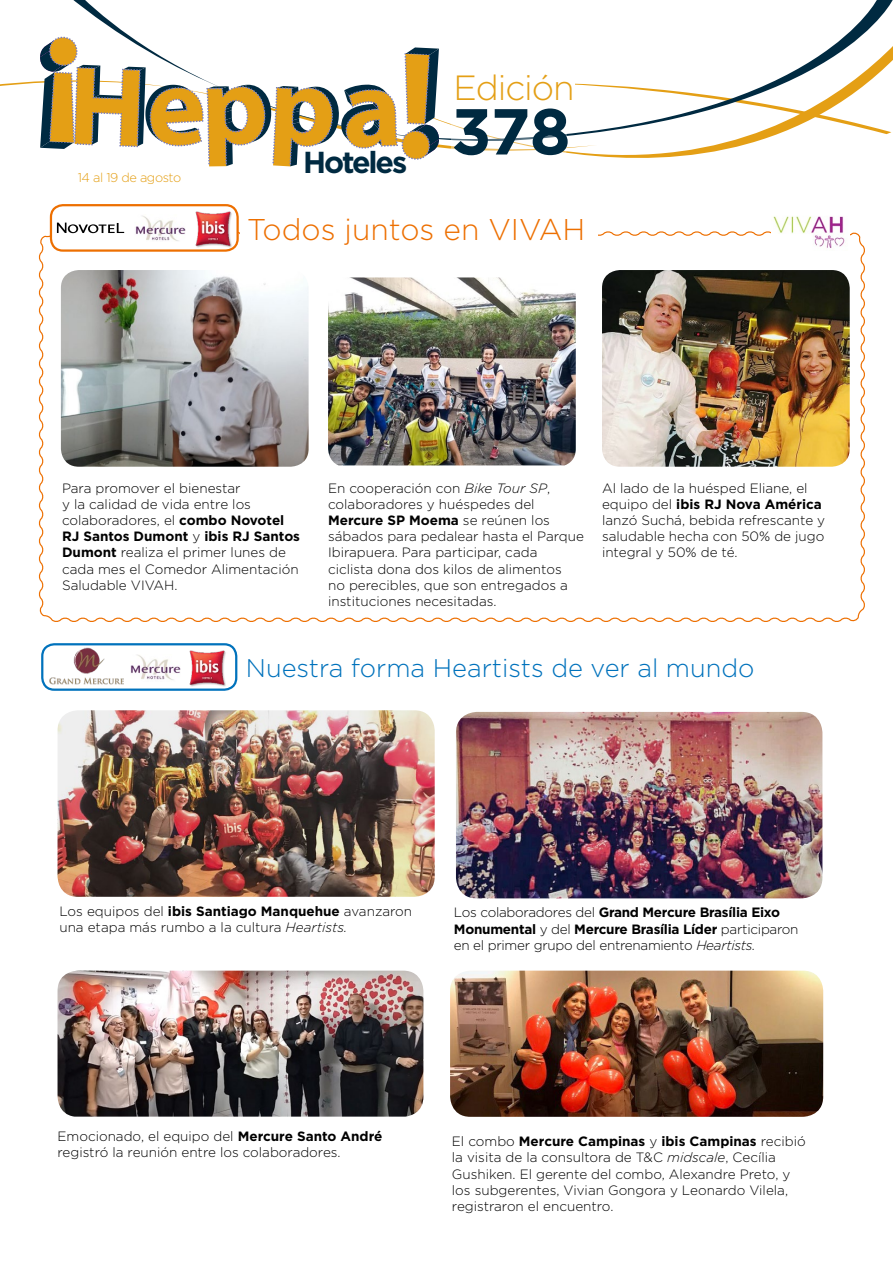
<style>
.page{position:relative;width:893px;height:1263px;background:#fff}
.page>*{position:absolute;margin:0;border:0;box-sizing:border-box;transform-origin:0 0}
.t1{font:700 64.8px "Gotham";color:#002a41}
.t2{font:300 34.95px "Gotham";letter-spacing:-.03em;color:#e49f15}
.t3{font:700 30.3px "Gotham";letter-spacing:-.07em;color:#002a41}
.t4{font:300 30px "Gotham";color:#ed6f00}
.t5{font:300 25.5px "Gotham";color:#0072bc}
.t6{font:300 13.5px/16.2px "Gotham";color:#000}
.t7{font:300 13.5px/16.2px "Gotham";letter-spacing:-.02em;color:#000}
.t8{font:300 12.75px "Gotham";letter-spacing:-.03em;color:#e49f15}
.s1{font-weight:700}
.s2{font-style:italic}
</style>
<div class="page">
<svg style="left:38px;top:230px;width:827px;height:392px"></svg>
<div style="left:51px;top:205px;width:187px;height:46px;background:#fff;border-radius:12px"></div>
<div style="left:50px;top:204px;width:189px;height:48px;border:2px solid #ed6f00;border-radius:12px"></div>
<div style="left:241px;top:216px;width:357px;height:31px;background:#fff"></div>
<div style="left:41px;top:643px;width:196px;height:48px;border:2px solid #0072bc;border-radius:12px"></div>
<img style="left:195px;top:211px;width:38px;height:37px">
<svg style="left:57px;top:223px;width:67px;height:10px"></svg>
<img style="left:135px;top:215px;width:51px;height:26px">
<img style="left:61px;top:270px;width:248px;height:197px">
<img style="left:328px;top:277px;width:248px;height:188px">
<img style="left:602px;top:278px;width:248px;height:189px">
<img style="left:189px;top:650px;width:37px;height:36px">
<img style="left:130px;top:654px;width:51px;height:26px">
<img style="left:49px;top:647px;width:75px;height:38px">
<img style="left:456px;top:712px;width:366px;height:186px">
<img style="left:58px;top:971px;width:365px;height:145px">
<img style="left:450px;top:971px;width:373px;height:146px">
<img style="left:58px;top:710px;width:377px;height:187px">
<svg style="left:413px;top:216px;width:452px;height:62px"></svg>
<svg style="left:73px;top:0;width:820px;height:133px"></svg>
<svg style="left:0;top:37px;width:891px;height:130px"></svg>
<p class="t8" style="left:78px;top:170px;width:105px">14 al 19 de agosto</p>
<h3 class="t3" style="left:303px;top:142px;width:106px">Hoteles</h3>
<h2 class="t2" style="left:454px;top:65px;width:123px">Edición</h2>
<h1 class="t1" style="left:451px;top:89px;width:121px">378</h1>
<h3 class="t4" style="left:247px;top:210px;width:339px">Todos juntos en VIVAH</h3>
<p class="t6" style="left:62px;top:479px;width:240px">Para promover el bienestar<br>y la calidad de vida entre los colaboradores, el <span class="s1">combo Novotel<br>RJ Santos Dumont</span> y <span class="s1">ibis RJ Santos<br>Dumont</span> realiza el primer lunes de cada mes el Comedor Alimentación<br>Saludable VIVAH.</p>
<p class="t6" style="left:328px;top:479px;width:257px">En cooperación con <span class="s2">Bike Tour SP</span>, colaboradores y huéspedes del <span class="s1">Mercure SP Moema</span> se reúnen los sábados para pedalear hasta el Parque Ibirapuera. Para participar, cada ciclista dona dos kilos de alimentos<br>no perecibles, que son entregados a instituciones necesitadas.</p>
<p class="t6" style="left:602px;top:479px;width:225px">Al lado de la huésped Eliane, el equipo del <span class="s1">ibis RJ Nova América </span>lanzó Suchá, bebida refrescante y saludable hecha con 50% de jugo integral y 50% de té.</p>
<h3 class="t5" style="left:246px;top:651px;width:510px">Nuestra forma Heartists de ver al mundo</h3>
<p class="t6" style="left:59px;top:902px;width:354px">Los equipos del <span class="s1">ibis Santiago Manquehue</span> avanzaron una etapa más rumbo a la cultura <span class="s2">Heartists.</span></p>
<p class="t7" style="left:454px;top:904px;width:346px">Los colaboradores del <span class="s1">Grand Mercure Brasília Eixo<br>Monumental</span> y del <span class="s1">Mercure Brasília Líder</span> participaron en el primer grupo del entrenamiento <span class="s2">Heartists.</span></p>
<p class="t6" style="left:58px;top:1128px;width:326px">Emocionado, el equipo del <span class="s1">Mercure Santo André </span>registró la reunión entre los colaboradores.</p>
<p class="t6" style="left:452px;top:1133px;width:355px">El combo <span class="s1">Mercure Campinas</span> y <span class="s1">ibis Campinas</span> recibió la visita de la consultora de T&amp;C <span class="s2">midscale</span>, Cecília Gushiken. El gerente del combo, Alexandre Preto, y los subgerentes, Vivian Gongora y Leonardo Vilela, registraron el encuentro.</p>
</div>
